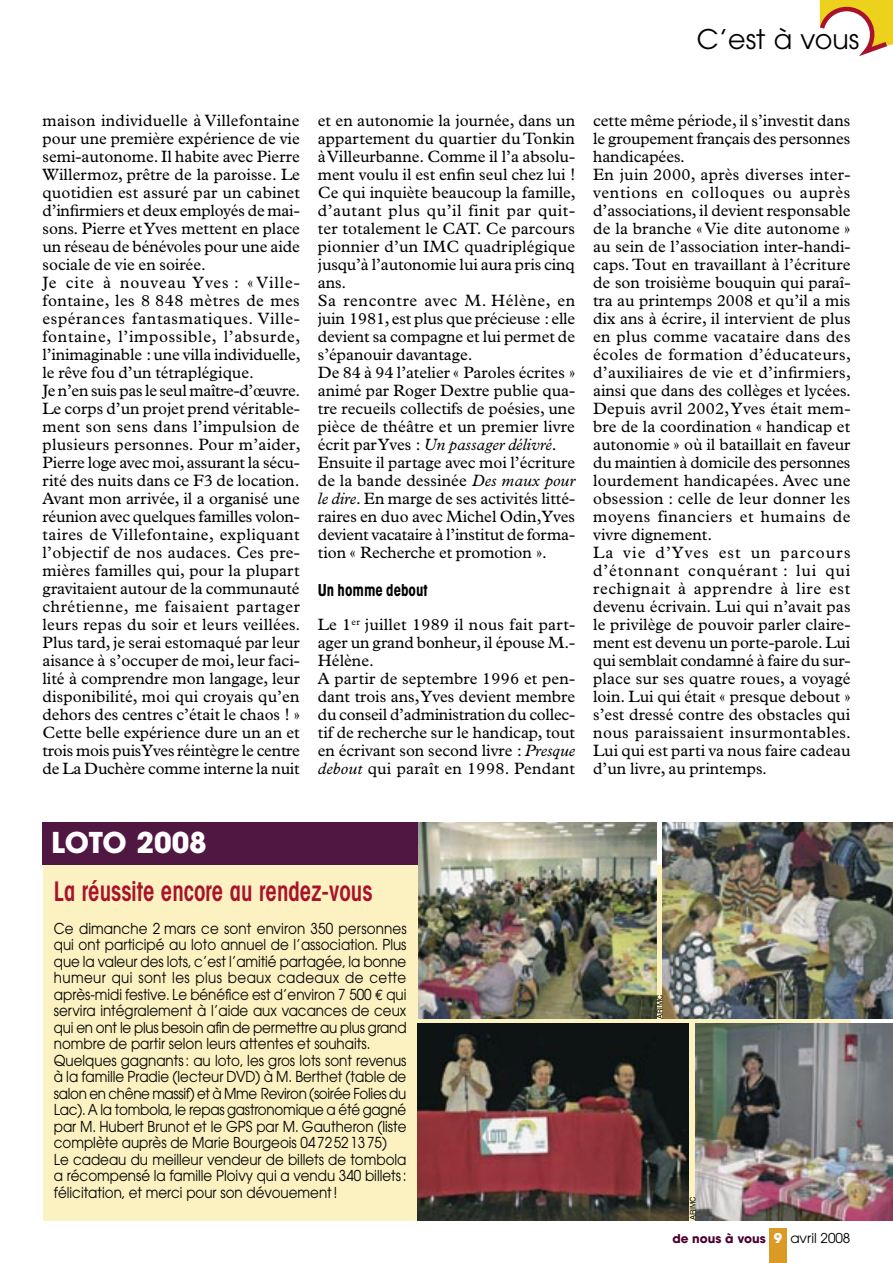
<style>
.page{position:relative;width:893px;height:1263px;background:#fff}
.page>*{position:absolute;margin:0;border:0;box-sizing:border-box;transform-origin:0 0}
.t1{font:700 28.5px "Avant Garde";color:#fff}
.t2{font:600 condensed 27px "Avant Garde";color:#a9122a;scale:.85 1}
.t3{font:27px "Avant Garde";color:#000}
.t4{font:16.5px/18px "Plantin";color:#000}
.t5{font:700 condensed 16.5px "Avant Garde";color:#000;scale:.9 1}
.t6{font:15px/16.5px "Avant Garde";color:#000;scale:.9 1}
.t7{font:700 12px "Avant Garde";color:#4b002e}
.t8{font:7.5px "Helvetica";color:#000}
.s1{font-style:italic}
.s2{font-family:"Euro Mono"}
.s3{font-size:13.5px;color:#fff}
.s4{font-weight:400;font-size:13.5px;color:#000}
</style>
<div class="page">
<svg style="left:819px;top:0;width:74px;height:51px"></svg>
<div style="left:769px;top:1228px;width:17px;height:35px;background:#da9a23"></div>
<div style="left:43px;top:865px;width:807px;height:355px;background:#fbf1c1"></div>
<div style="left:43px;top:822px;width:449px;height:43px;background:#511743"></div>
<img style="left:418px;top:822px;width:239px;height:197px">
<img style="left:663px;top:822px;width:230px;height:197px">
<img style="left:417px;top:1023px;width:272px;height:197px">
<img style="left:696px;top:1023px;width:197px;height:197px">
<h2 class="t3" style="left:697px;top:22px;width:164px">C’est à vous</h2>
<p class="t4" style="left:43px;top:111px;width:260px">maison individuelle à Villefontaine pour une première expérience de vie semi-autonome. Il habite avec Pierre Willermoz, prêtre de la paroisse. Le quotidien est assuré par un cabinet d’infirmiers et deux employés de mai&shy;sons. Pierre et Yves mettent en place un réseau de bénévoles pour une aide sociale de vie en soirée.<br>Je cite à nouveau Yves : « Ville&shy;fontaine, les 8 848 mètres de mes espérances fantasmatiques. Ville&shy;fontaine, l’impossible, l’absurde, l’inimaginable : une villa individuelle, le rêve fou d’un tétraplégique.<br>Je n’en suis pas le seul maître-d’œuvre.<br>Le corps d’un projet prend véritable&shy;ment son sens dans l’impulsion de plusieurs personnes. Pour m’aider, Pierre loge avec moi, assurant la sécu&shy;rité des nuits dans ce F3 de location.<br>Avant mon arrivée, il a organisé une réunion avec quelques familles volon&shy;taires de Villefontaine, expliquant l’objectif de nos audaces. Ces pre&shy;mières familles qui, pour la plupart gravitaient autour de la communauté chrétienne, me faisaient partager leurs repas du soir et leurs veillées.<br>Plus tard, je serai estomaqué par leur aisance à s’occuper de moi, leur faci&shy;lité à comprendre mon langage, leur disponibilité, moi qui croyais qu’en dehors des centres c’était le chaos ! » Cette belle expérience dure un an et trois mois puis Yves réintègre le centre de La Duchère comme interne la nuit</p>
<p class="t4" style="left:318px;top:111px;width:259px">et en autonomie la journée, dans un appartement du quartier du Tonkin à Villeurbanne. Comme il l’a absolu&shy;ment voulu il est enfin seul chez lui !<br>Ce qui inquiète beaucoup la famille, d’autant plus qu’il finit par quit&shy;ter totalement le CAT. Ce parcours pionnier d’un IMC quadriplégique jusqu’à l’autonomie lui aura pris cinq ans.<br>Sa rencontre avec M. Hélène, en juin 1981, est plus que précieuse : elle devient sa compagne et lui permet de s’épanouir davantage.<br>De 84 à 94 l’atelier « Paroles écrites » animé par Roger Dextre publie qua&shy;tre recueils collectifs de poésies, une pièce de théâtre et un premier livre écrit par Yves : <span class="s1">Un passager délivré</span>.<br>Ensuite il partage avec moi l’écriture de la bande dessinée <span class="s1">Des maux pour le dire</span>. En marge de ses activités litté&shy;raires en duo avec Michel Odin, Yves devient vacataire à l’institut de forma&shy;tion « Recherche et promotion ».</p>
<p class="t5" style="left:318px;top:579px;width:123px">Un homme debout</p>
<p class="t4" style="left:318px;top:615px;width:259px">Le 1<sup>er</sup> juillet 1989 il nous fait part&shy;ager un grand bonheur, il épouse M.- Hélène.<br>A partir de septembre 1996 et pen&shy;dant trois ans, Yves devient membre du conseil d’administration du collec&shy;tif de recherche sur le handicap, tout en écrivant son second livre : <span class="s1">Presque debout</span> qui paraît en 1998. Pendant</p>
<p class="t4" style="left:593px;top:111px;width:259px">cette même période, il s’investit dans le groupement français des personnes handicapées.<br>En juin 2000, après diverses inter&shy;ventions en colloques ou auprès d’associations, il devient responsable de la branche « Vie dite autonome » au sein de l’association inter-handi&shy;caps. Tout en travaillant à l’écriture de son troisième bouquin qui paraî&shy;tra au printemps 2008 et qu’il a mis dix ans à écrire, il intervient de plus en plus comme vacataire dans des écoles de formation d’éducateurs, d’auxiliaires de vie et d’infirmiers, ainsi que dans des collèges et lycées.<br>Depuis avril 2002, Yves était mem&shy;bre de la coordination « handicap et autonomie » où il bataillait en faveur du maintien à domicile des personnes lourdement handicapées. Avec une obsession : celle de leur donner les moyens financiers et humains de vivre dignement.<br>La vie d’Yves est un parcours d’étonnant conquérant : lui qui rechignait à apprendre à lire est devenu écrivain. Lui qui n’avait pas le privilège de pouvoir parler claire&shy;ment est devenu un porte-parole. Lui qui semblait condamné à faire du sur&shy;place sur ses quatre roues, a voyagé loin. Lui qui était « presque debout » s’est dressé contre des obstacles qui nous paraissaient insurmontables.<br>Lui qui est parti va nous faire cadeau d’un livre, au printemps.</p>
<h1 class="t1" style="left:51px;top:824px;width:157px">LOTO 2008</h1>
<h2 class="t2" style="left:54px;top:874px;width:376px">La réussite encore au rendez-vous</h2>
<p class="t6" style="left:54px;top:920px;width:393px">Ce dimanche 2 mars ce sont environ 350 personnes qui ont participé au loto annuel de l’association. Plus que la valeur des lots, c’est l’amitié partagée, la bonne humeur qui sont les plus beaux cadeaux de cette après-midi festive. Le bénéfice est d’environ 7 500 <span class="s2">€</span> qui servira intégralement à l’aide aux vacances de ceux qui en ont le plus besoin afin de permettre au plus grand nombre de partir selon leurs attentes et souhaits.<br>Quelques gagnants : au loto, les gros lots sont revenus à la famille Pradie (lecteur DVD) à M. Berthet (table de salon en chêne massif) et à Mme Reviron (soirée Folies du Lac). A la tombola, le repas gastronomique a été gagné par M. Hubert Brunot et le GPS par M. Gautheron (liste complète auprès de Marie Bourgeois 04 72 52 13 75)<br>Le cadeau du meilleur vendeur de billets de tombola a récompensé la famille Ploivy qui a vendu 340 billets : félicitation, et merci pour son dévouement !</p>
<p class="t8" style="left:655px;top:1019px;width:26px;rotate:-90deg">ARIMC</p>
<p class="t8" style="left:688px;top:1220px;width:26px;rotate:-90deg">ARIMC</p>
<p class="t7" style="left:672px;top:1231px;width:180px">de nous à vous <span class="s3">9</span> <span class="s4">avril 2008</span></p>
</div>
